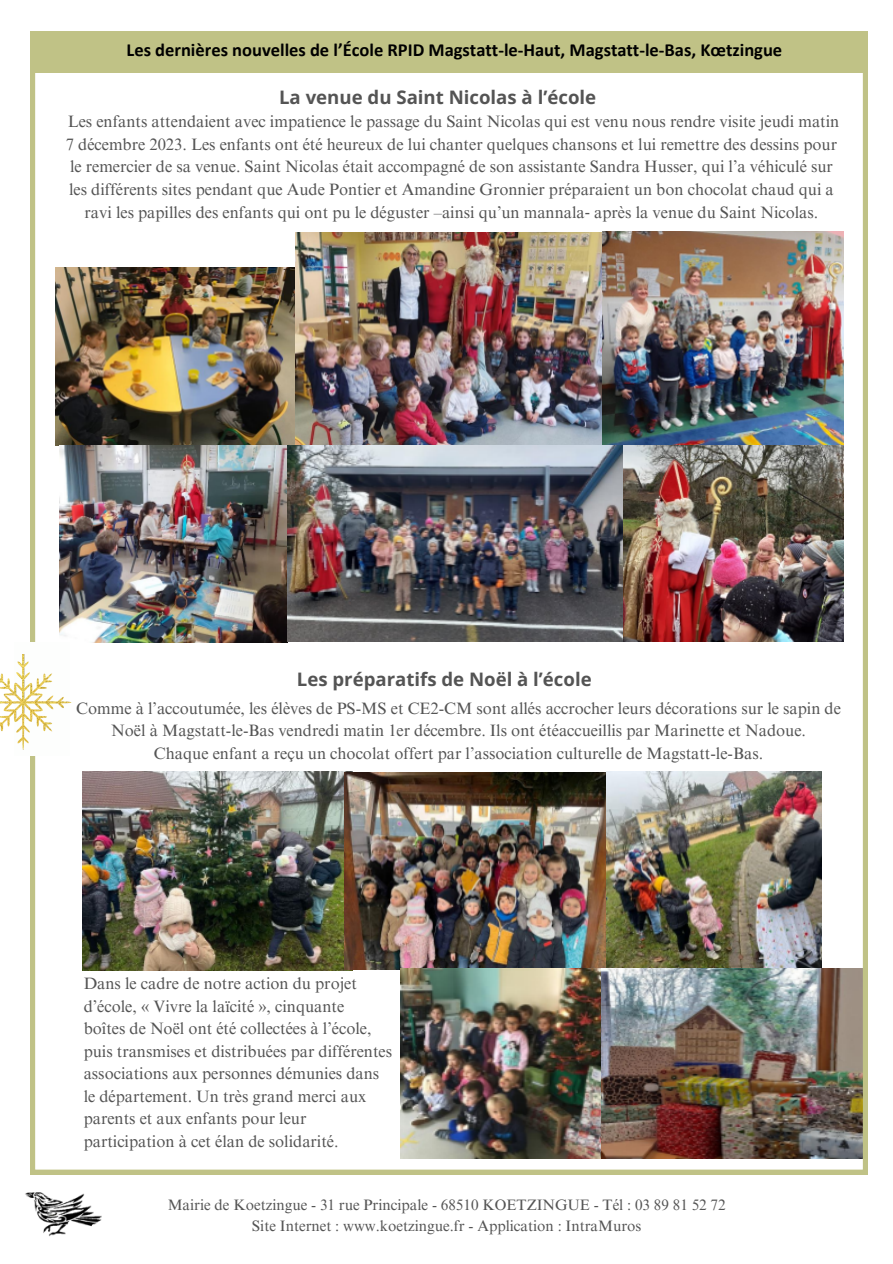
<style>
.page{position:relative;width:893px;height:1264px;background:#fff}
.page>*{position:absolute;margin:0;border:0;box-sizing:border-box;transform-origin:0 0}
.t1{font:700 18.6px "Open Sans";color:#545454}
.t2{font:700 18.45px "Calibri";color:#000}
.t3{font:16.5px/22.5px "Times NRMT Pro";color:#545454}
.t4{font:15.15px "Times NRMT Pro";color:#545454}
.s1{font-family:"Noto Sans"}
</style>
<div class="page">
<img style="left:25px;top:1192px;width:76px;height:44px">
<img style="left:31px;top:31px;width:836px;height:1143px">
<div style="left:31px;top:31px;width:835px;height:41px;background:#c0c286"></div>
<div style="left:14px;top:642px;width:56px;height:113px;background:#fdfefd"></div>
<img style="left:0;top:654px;width:73px;height:95px">
<p class="t2" style="left:126px;top:42px;width:657px">Les dernières nouvelles de l’École RPID Magstatt-le-Haut, Magstatt-le-Bas, Kœtzingue</p>
<p class="t1" style="left:279px;top:84px;width:318px">La venue du Saint Nicolas à l’école</p>
<p class="t3" style="left:66px;top:113px;width:775px;text-align:center">Les enfants attendaient avec impatience le passage du Saint Nicolas qui est venu nous rendre visite jeudi matin 7 décembre 2023. Les enfants ont été heureux de lui chanter quelques chansons et lui remettre des dessins pour le remercier de sa venue. Saint Nicolas était accompagné de son assistante Sandra Husser, qui l’a véhiculé sur les différents sites pendant que Aude Pontier et Amandine Gronnier préparaient un bon chocolat chaud qui a ravi les papilles des enfants qui ont pu le déguster –ainsi qu’un mannala<span class="s1">‐</span> après la venue du Saint Nicolas.</p>
<p class="t1" style="left:297px;top:666px;width:296px">Les préparatifs de Noël à l’école</p>
<p class="t3" style="left:76px;top:699px;width:766px;text-align:center">Comme à l’accoutumée, les élèves de PS-MS et CE2-CM sont allés accrocher leurs décorations sur le sapin de<br>Noël à Magstatt-le-Bas vendredi matin 1er décembre. Ils ont étéaccueillis par Marinette et Nadoue.</p>
<p class="t3" style="left:154px;top:744px;width:610px">Chaque enfant a reçu un chocolat offert par l’association culturelle de Magstatt-le-Bas.</p>
<p class="t3" style="left:84px;top:974px;width:275px">Dans le cadre de notre action du projet d’école, « Vivre la laïcité », cinquante</p>
<p class="t3" style="left:84px;top:1019px;width:310px">boîtes de Noël ont été collectées à l’école, puis transmises et distribuées par différentes associations aux personnes démunies dans</p>
<p class="t3" style="left:84px;top:1086px;width:284px">le département. Un très grand merci aux parents et aux enfants pour leur participation à cet élan de solidarité.</p>
<p class="t4" style="left:168px;top:1199px;width:559px">Mairie de Koetzingue - 31 rue Principale - 68510 KOETZINGUE - Tél : 03 89 81 52 72</p>
<p class="t4" style="left:252px;top:1219px;width:391px">Site Internet : www.koetzingue.fr - Application : IntraMuros</p>
</div>
